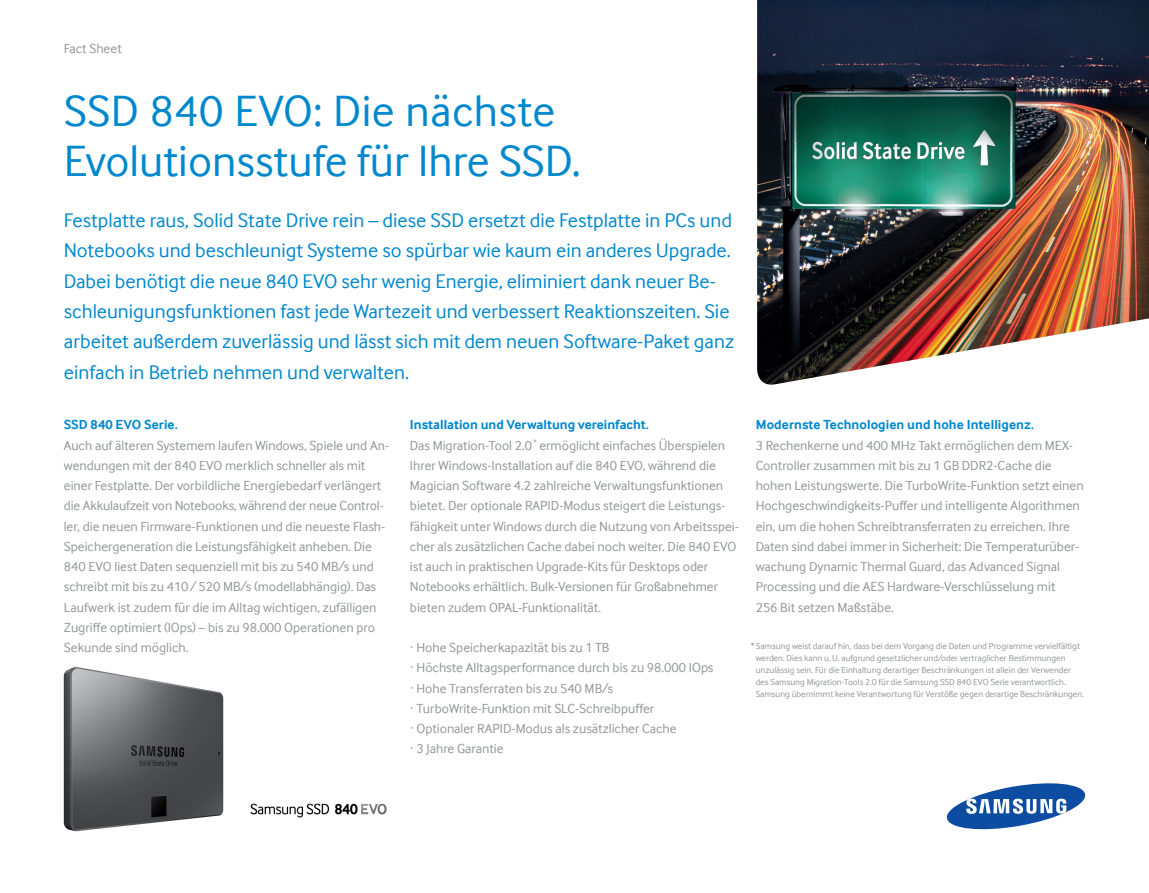
<style>
.page{position:relative;width:1149px;height:893px;background:#fff}
.page>*{position:absolute;margin:0;border:0;box-sizing:border-box;transform-origin:0 0}
._1_Headline-Small_24{font:45px/50.7px "Samsung Inter Face";color:#0088ce}
._2_Einleser-Head_13{font:20.25px/30.3px "Samsung Inter Face";color:#0088ce}
._3_Body-Copy_9_13_5{font:13.5px/20.2px "Samsung Inter Face";color:#939598}
._3_Body-Copy_9_13_5-2{font:700 13.5px "Samsung Inter Face";letter-spacing:.005em;color:#0088ce}
._3_Body-Head_9_13_5{font:13.5px "Samsung Inter Face";color:#939598}
._6_Tabelle-Copy_6_8{font:9px/12px "Samsung Inter Face";color:#939598}
</style>
<div class="page">
<img style="left:63px;top:666px;width:161px;height:166px">
<img style="left:757px;top:0;width:391px;height:385px">
<img style="left:250px;top:803px;width:137px;height:15px">
<svg style="left:946px;top:783px;width:138px;height:46px"></svg>
<p class="_3_Body-Head_9_13_5" style="left:64px;top:41px;width:59px">Fact Sheet</p>
<p class="_1_Headline-Small_24" style="left:64px;top:85px;width:518px">SSD 840 EVO: Die nächste<br>Evolutionsstufe für Ihre SSD.</p>
<p class="_2_Einleser-Head_13" style="left:64px;top:205px;width:671px">Festplatte raus, Solid State Drive rein – diese SSD ersetzt die Festplatte in PCs und Notebooks und beschleunigt Systeme so spürbar wie kaum ein anderes Upgrade.<br>Dabei benötigt die neue 840 EVO sehr wenig Energie, eliminiert dank neuer Be&shy;schleunigungsfunktionen fast jede Wartezeit und verbessert Reaktionszeiten. Sie arbeitet außerdem zuverlässig und lässt sich mit dem neuen Software-Paket ganz einfach in Betrieb nehmen und verwalten.</p>
<p class="_3_Body-Copy_9_13_5-2" style="left:64px;top:417px;width:115px">SSD 840 EVO Serie.</p>
<p class="_3_Body-Copy_9_13_5" style="left:64px;top:435px;width:327px">Auch auf älteren Systemem laufen Windows, Spiele und An&shy;wendungen mit der 840 EVO merklich schneller als mit einer Festplatte. Der vorbildliche Energiebedarf verlängert die Akkulaufzeit von Notebooks, während der neue Control&shy;ler, die neuen Firmware-Funktionen und die neueste Flash-Speichergeneration die Leistungsfähigkeit anheben. Die 840 EVO liest Daten sequenziell mit bis zu 540 MB/s und schreibt mit bis zu 410/520 MB/s (modellabhängig). Das Laufwerk ist zudem für die im Alltag wichtigen, zufälligen Zugriffe optimiert (IOps) – bis zu 98.000 Operationen pro Sekunde sind möglich.</p>
<p class="_3_Body-Copy_9_13_5-2" style="left:410px;top:417px;width:240px">Installation und Verwaltung vereinfacht.</p>
<p class="_3_Body-Copy_9_13_5" style="left:410px;top:435px;width:330px">Das Migration-Tool 2.0 <sup>*</sup> ermöglicht einfaches Überspielen Ihrer Windows-Installation auf die 840 EVO, während die Magician Software 4.2 zahlreiche Verwaltungsfunktionen bietet. Der optionale RAPID-Modus steigert die Leistungs&shy;fähigkeit unter Windows durch die Nutzung von Arbeitsspei&shy;cher als zusätzlichen Cache dabei noch weiter. Die 840 EVO ist auch in praktischen Upgrade-Kits für Desktops oder Notebooks erhältlich. Bulk-Versionen für Großabnehmer bieten zudem OPAL-Funktionalität.</p>
<p class="_3_Body-Copy_9_13_5" style="left:410px;top:637px;width:201px">· Hohe Speicherkapazität bis zu 1 TB</p>
<p class="_3_Body-Copy_9_13_5" style="left:410px;top:658px;width:305px">· Höchste Alltagsperformance durch bis zu 98.000 IOps</p>
<p class="_3_Body-Copy_9_13_5" style="left:410px;top:678px;width:204px">· Hohe Transferraten bis zu 540 MB/s</p>
<p class="_3_Body-Copy_9_13_5" style="left:410px;top:698px;width:246px">· TurboWrite-Funktion mit SLC-Schreibpuffer</p>
<p class="_3_Body-Copy_9_13_5" style="left:410px;top:718px;width:268px">· Optionaler RAPID-Modus als zusätzlicher Cache</p>
<p class="_3_Body-Copy_9_13_5" style="left:410px;top:739px;width:95px">· 3 Jahre Garantie</p>
<p class="_3_Body-Copy_9_13_5-2" style="left:755px;top:417px;width:280px">Modernste Technologien und hohe Intelligenz.</p>
<p class="_3_Body-Copy_9_13_5" style="left:755px;top:435px;width:329px">3 Rechenkerne und 400 MHz Takt ermöglichen dem MEX-Controller zusammen mit bis zu 1 GB DDR2-Cache die hohen Leistungswerte. Die TurboWrite-Funktion setzt einen Hochgeschwindigkeits-Puffer und intelligente Algorithmen ein, um die hohen Schreibtransferraten zu erreichen. Ihre Daten sind dabei immer in Sicherheit: Die Temperaturüber&shy;wachung Dynamic Thermal Guard, das Advanced Signal Processing und die AES Hardware-Verschlüsselung mit<br>256 Bit setzen Maßstäbe.</p>
<p class="_6_Tabelle-Copy_6_8" style="left:755px;top:640px;width:330px;text-indent:-5px">* Samsung weist darauf hin, dass bei dem Vorgang die Daten und Programme vervielfältigt werden. Dies kann u.U. aufgrund gesetzlicher und/oder vertraglicher Bestimmungen unzulässig sein. Für die Einhaltung derartiger Beschränkungen ist allein der Verwender des Samsung Migration-Tools 2.0 für die Samsung SSD 840 EVO Serie verantwortlich.<br>Samsung übernimmt keine Verantwortung für Verstöße gegen derartige Beschränkungen.</p>
</div>
